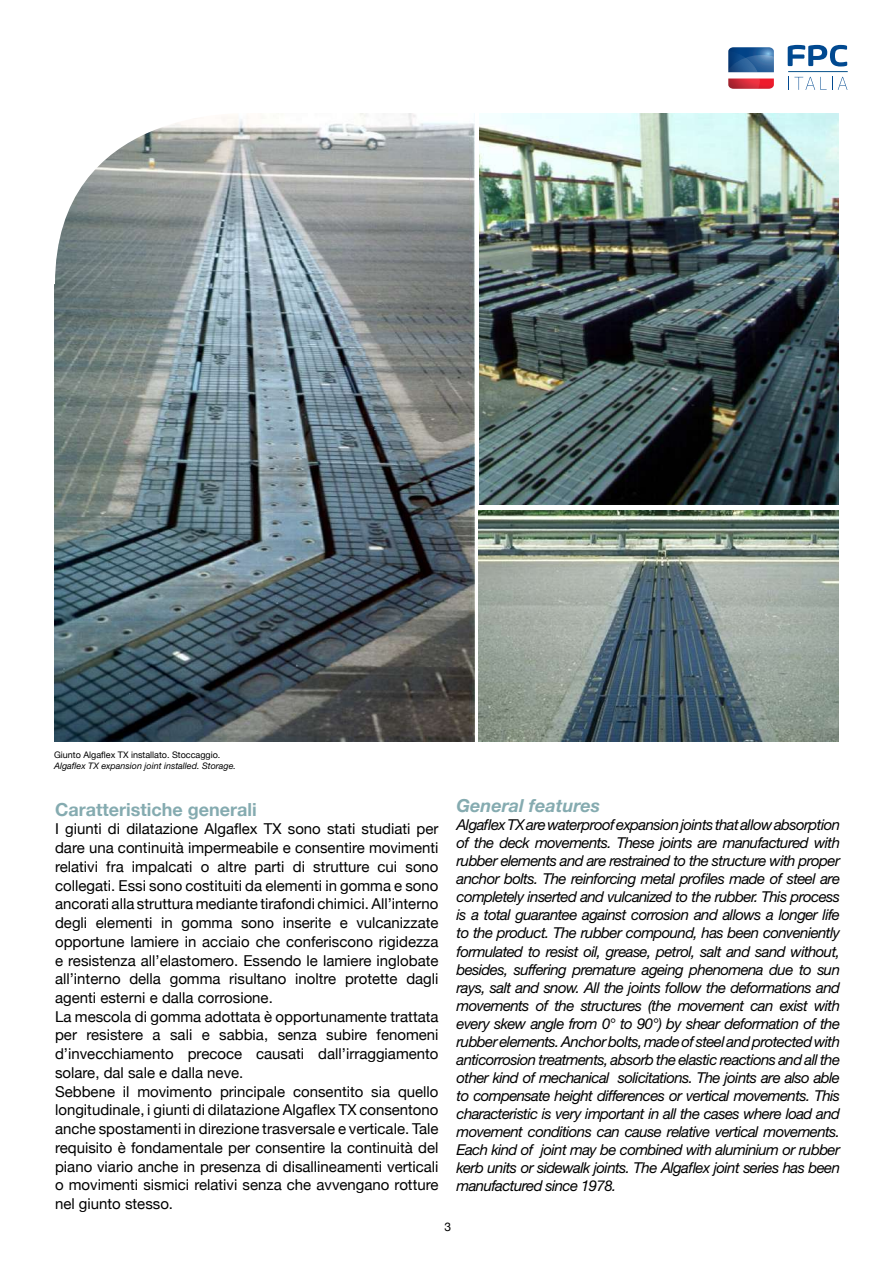
<style>
.page{position:relative;width:893px;height:1263px;background:#fff}
.page>*{position:absolute;margin:0;border:0;box-sizing:border-box;transform-origin:0 0}
.t1{font:700 18px "Helvetica Neue";color:#85abb0}
.t2{font:italic 700 18px "Helvetica Neue";color:#85abb0}
.t3{font:italic 15px/18px "Helvetica Neue";letter-spacing:-.04em;color:#000;text-align:justify}
.t4{font:15px/18.8px "Helvetica Neue";color:#000}
.t5{font:12px "Helvetica Neue";color:#000}
.t6{font:italic 9px "Helvetica Neue";color:#000}
.t7{font:9px "Helvetica Neue";color:#000}
</style>
<div class="page">
<svg style="left:788px;top:45px;width:59px;height:22px"></svg>
<svg style="left:728px;top:47px;width:46px;height:42px;background:#766d92"></svg>
<hr style="left:788px;top:71px;width:60px;height:1px;background:#05508a">
<svg style="left:794px;top:77px;width:53px;height:13px"></svg>
<img style="left:54px;top:113px;width:420px;height:628px">
<svg style="left:54px;top:113px;width:191px;height:171px"></svg>
<img style="left:479px;top:113px;width:360px;height:392px">
<img style="left:479px;top:510px;width:360px;height:231px">
<p class="t7" style="left:54px;top:750px;width:168px">Giunto Algaflex TX installato. Stoccaggio.</p>
<p class="t6" style="left:54px;top:761px;width:184px">Algaflex TX expansion joint installed. Storage.</p>
<p class="t1" style="left:55px;top:798px;width:203px">Caratteristiche generali</p>
<p class="t4" style="left:55px;top:819px;width:385px">I giunti di dilatazione Algaflex TX sono stati studiati per dare una continuità impermeabile e consentire movimenti relativi fra impalcati o altre parti di strutture cui sono collegati. Essi sono costituiti da elementi in gomma e sono ancorati alla struttura mediante tirafondi chimici. All’interno degli elementi in gomma sono inserite e vulcanizzate opportune lamiere in acciaio che conferiscono rigidezza e resistenza all’elastomero. Essendo le lamiere inglobate all’interno della gomma risultano inoltre protette dagli agenti esterni e dalla corrosione.<br>La mescola di gomma adottata è opportunamente trattata per resistere a sali e sabbia, senza subire fenomeni d’invecchiamento precoce causati dall’irraggiamento solare, dal sale e dalla neve.<br>Sebbene il movimento principale consentito sia quello longitudinale, i giunti di dilatazione Algaflex TX consentono anche spostamenti in direzione trasversale e verticale. Tale requisito è fondamentale per consentire la continuità del piano viario anche in presenza di disallineamenti verticali o movimenti sismici relativi senza che avvengano rotture nel giunto stesso.</p>
<p class="t2" style="left:457px;top:795px;width:145px">General features</p>
<p class="t3" style="left:457px;top:816px;width:385px">Algaflex TX are waterproof expansion joints that allow absorption of the deck movements. These joints are manufactured with rubber elements and are restrained to the structure with proper anchor bolts. The reinforcing metal profiles made of steel are completely inserted and vulcanized to the rubber. This process is a total guarantee against corrosion and allows a longer life to the product. The rubber compound, has been conveniently formulated to resist oil, grease, petrol, salt and sand without, besides, suffering premature ageing phenomena due to sun rays, salt and snow. All the joints follow the deformations and movements of the structures (the movement can exist with every skew angle from 0° to 90°) by shear deformation of the rubber elements. Anchor bolts, made of steel and protected with anticorrosion treatments, absorb the elastic reactions and all the other kind of mechanical solicitations. The joints are also able to compensate height differences or vertical movements. This characteristic is very important in all the cases where load and movement conditions can cause relative vertical movements.<br>Each kind of joint may be combined with aluminium or rubber kerb units or sidewalk joints. The Algaflex joint series has been manufactured since 1978.</p>
<p class="t5" style="left:444px;top:1219px;width:8px">3</p>
</div>
